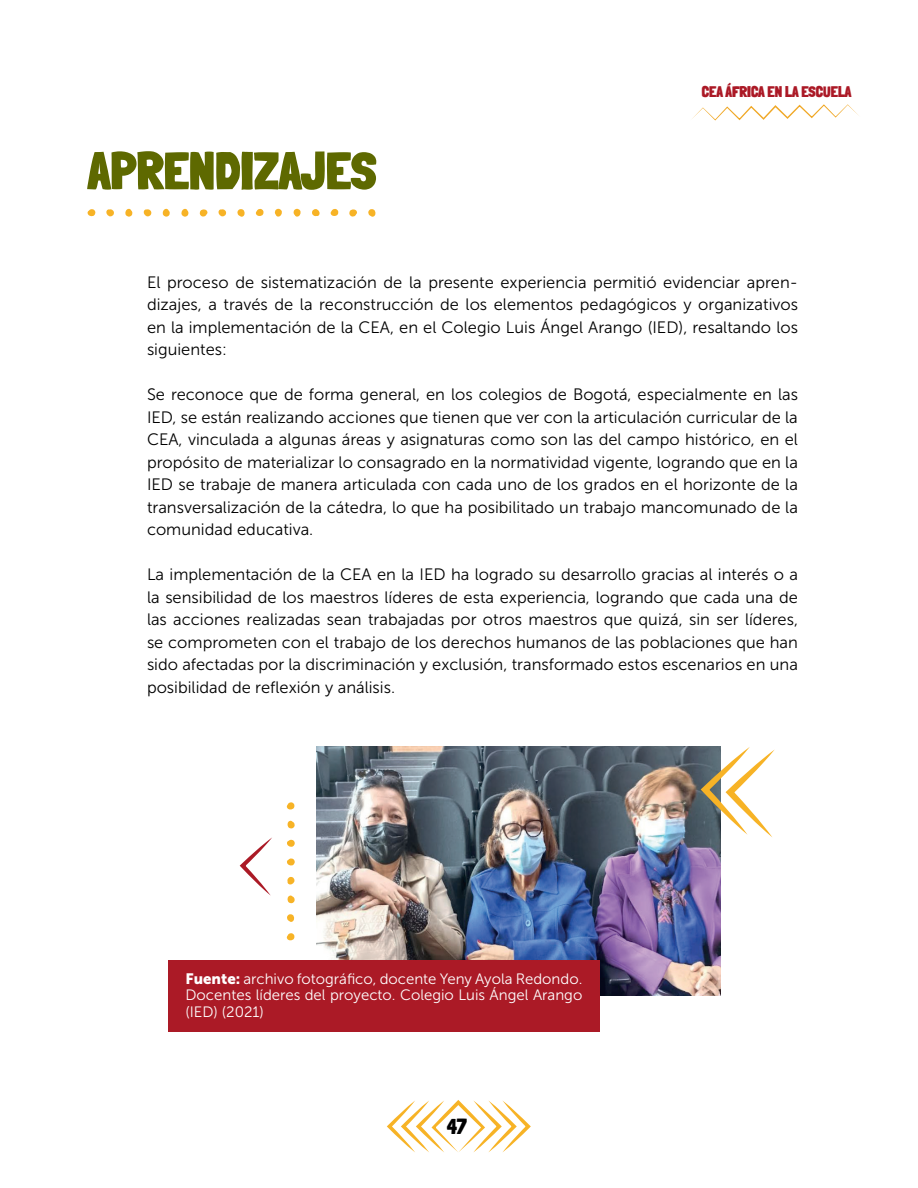
<style>
.page{position:relative;width:918px;height:1188px;background:#fff}
.page>*{position:absolute;margin:0;border:0;box-sizing:border-box;transform-origin:0 0}
.t1{font:900 52.5px "Londrina Solid";color:#5e6900}
.t2{font:900 21px "Londrina Solid";color:#000}
.t3{font:16.5px/22.5px "Museo Sans 300";color:#000;text-align:justify}
.t4{font:15px/16.5px "Museo Sans 300";color:#fff}
.t5{font:900 15px "Londrina Solid";color:#ab1926}
.s1{font-family:"Museo Sans 900"}
</style>
<div class="page">
<svg style="left:387px;top:1100px;width:144px;height:52px"></svg>
<svg style="left:692px;top:104px;width:167px;height:17px"></svg>
<svg style="left:87px;top:209px;width:9px;height:7px"></svg>
<svg style="left:181px;top:209px;width:8px;height:8px"></svg>
<svg style="left:200px;top:209px;width:8px;height:8px"></svg>
<svg style="left:349px;top:209px;width:8px;height:8px"></svg>
<svg style="left:144px;top:209px;width:7px;height:8px"></svg>
<svg style="left:218px;top:209px;width:8px;height:8px"></svg>
<svg style="left:106px;top:209px;width:8px;height:8px"></svg>
<svg style="left:162px;top:209px;width:8px;height:8px"></svg>
<svg style="left:125px;top:209px;width:8px;height:8px"></svg>
<svg style="left:275px;top:209px;width:7px;height:8px"></svg>
<svg style="left:256px;top:209px;width:8px;height:7px"></svg>
<svg style="left:330px;top:209px;width:9px;height:7px"></svg>
<svg style="left:312px;top:209px;width:8px;height:7px"></svg>
<svg style="left:293px;top:209px;width:8px;height:8px"></svg>
<svg style="left:368px;top:209px;width:7px;height:8px"></svg>
<svg style="left:237px;top:209px;width:8px;height:8px"></svg>
<img style="left:317px;top:747px;width:404px;height:249px">
<div style="left:168px;top:960px;width:432px;height:72px;background:#ab1a26"></div>
<svg style="left:287px;top:914px;width:7px;height:8px"></svg>
<svg style="left:287px;top:840px;width:8px;height:7px"></svg>
<svg style="left:287px;top:821px;width:8px;height:8px"></svg>
<svg style="left:287px;top:895px;width:8px;height:8px"></svg>
<svg style="left:287px;top:877px;width:8px;height:8px"></svg>
<svg style="left:287px;top:858px;width:8px;height:8px"></svg>
<svg style="left:287px;top:933px;width:8px;height:7px"></svg>
<svg style="left:287px;top:802px;width:8px;height:7px"></svg>
<svg style="left:701px;top:747px;width:74px;height:90px"></svg>
<svg style="left:240px;top:837px;width:32px;height:59px"></svg>
<p class="t1" style="left:88px;top:140px;width:290px">APRENDIZAJES</p>
<p class="t5" style="left:702px;top:83px;width:151px">CEA ÁFRICA EN LA ESCUELA</p>
<p class="t3" style="left:147px;top:271px;width:653px">El proceso de sistematización de la presente experiencia permitió evidenciar apren&shy;dizajes, a través de la reconstrucción de los elementos pedagógicos y organizativos en la implementación de la CEA, en el Colegio Luis Ángel Arango (IED), resaltando los siguientes:</p>
<p class="t3" style="left:147px;top:383px;width:653px">Se reconoce que de forma general, en los colegios de Bogotá, especialmente en las IED, se están realizando acciones que tienen que ver con la articulación curricular de la CEA, vinculada a algunas áreas y asignaturas como son las del campo histórico, en el propósito de materializar lo consagrado en la normatividad vigente, logrando que en la IED se trabaje de manera articulada con cada uno de los grados en el horizonte de la transversalización de la cátedra, lo que ha posibilitado un trabajo mancomunado de la comunidad educativa.</p>
<p class="t3" style="left:147px;top:563px;width:653px">La implementación de la CEA en la IED ha logrado su desarrollo gracias al interés o a la sensibilidad de los maestros líderes de esta experiencia, logrando que cada una de las acciones realizadas sean trabajadas por otros maestros que quizá, sin ser líderes, se comprometen con el trabajo de los derechos humanos de las poblaciones que han sido afectadas por la discriminación y exclusión, transformado estos escenarios en una posibilidad de reflexión y análisis.</p>
<p class="t4" style="left:185px;top:971px;width:398px"><span class="s1">Fuente:</span> archivo fotográfico, docente Yeny Ayola Redondo.</p>
<p class="t4" style="left:185px;top:987px;width:398px">Docentes líderes del proyecto. Colegio Luis Ángel Arango (IED) (2021)</p>
<p class="t2" style="left:447px;top:1115px;width:21px">47</p>
</div>
